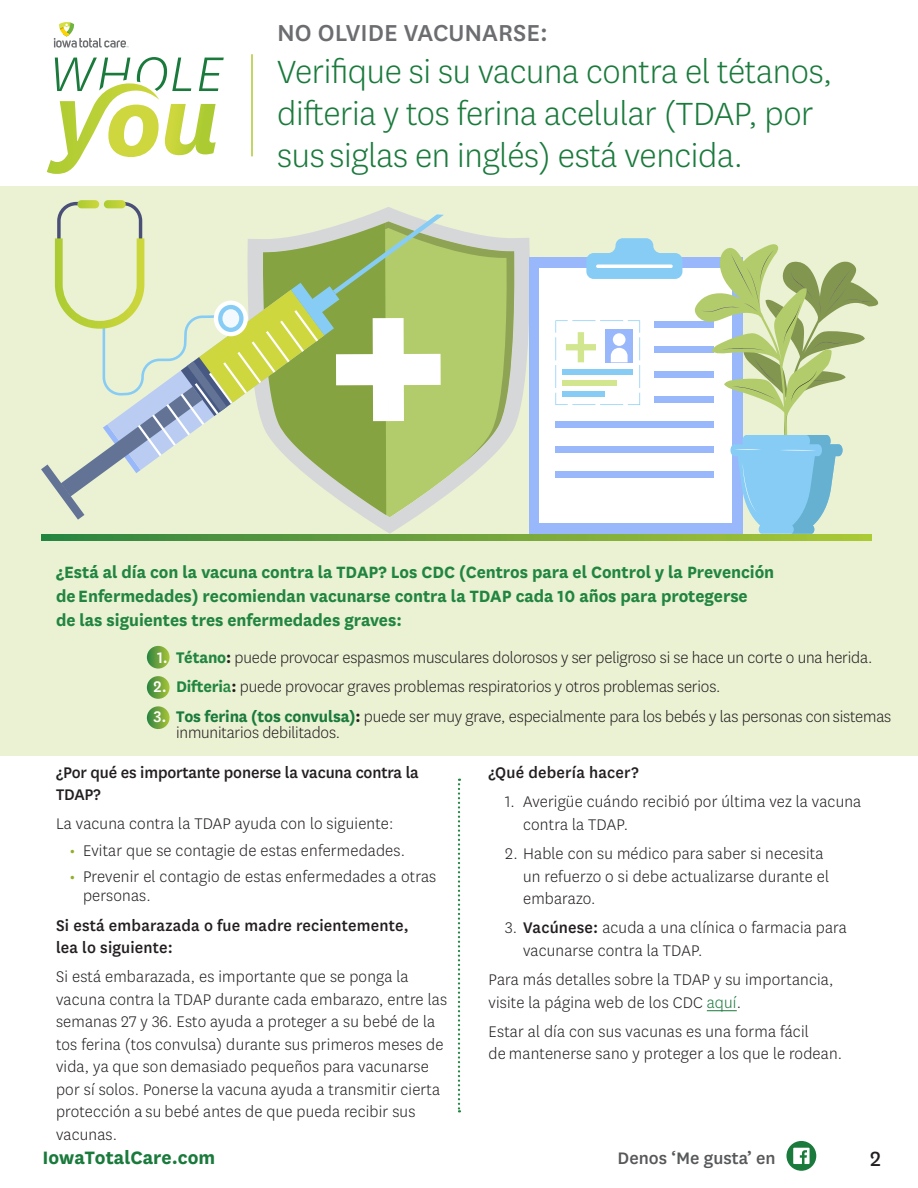
<style>
.page{position:relative;width:918px;height:1188px;background:#fff}
.page>*{position:absolute;margin:0;border:0;box-sizing:border-box;transform-origin:0 0}
.t1{font:300 37.5px/42px "Centene Sans";letter-spacing:-.01em;color:#1a7a3c}
.t2{font:500 27px "Centene Sans";color:#6c6d70}
.t3{font:24px "Centene Sans";color:#231f20}
.t4{font:700 21px "Centene Sans";color:#1a7a3c}
.t5{font:500 19.5px "Centene Sans";color:#57585a}
.t6{font:700 19.2px/24px "Centene Sans";letter-spacing:-.005em;color:#218540}
.t7{font:300 18px/22.5px "Centene Sans";letter-spacing:.01em;color:#231f20}
.t8{font:300 18px/16.5px "Centene Sans";letter-spacing:-.01em;color:#231f20}
.t9{font:500 18px/22.5px "Centene Sans";letter-spacing:.01em;color:#231f20}
.t10{font:500 18px/22.5px "Centene Sans";letter-spacing:-.01em;color:#231f20}
.s1{font-weight:500;color:#fff}
.s2{font-weight:700;color:#218540}
.s3{font-weight:700}
.s4{font-weight:500;color:#218540}
.s5{font-weight:700;color:#1a7a3c}
.s6{font-weight:500}
.s7{color:#1a7a3c}
.s8{font-weight:500;color:#92af2a}
</style>
<div class="page">
<div style="left:0;top:187px;width:918px;height:569px;background:#ebf2d3"></div>
<div style="left:786px;top:1141px;width:30px;height:30px;background:#1a7a3c;border-radius:50%"></div>
<svg style="left:793px;top:1148px;width:17px;height:16px"></svg>
<svg style="left:47px;top:57px;width:177px;height:117px"></svg>
<svg style="left:54px;top:22px;width:75px;height:26px"></svg>
<hr style="left:251px;top:54px;width:2px;height:102px;background:#accb33">
<hr style="left:707px;top:1010px;width:30px;height:1px;background:#1a7a3c">
<svg style="left:458px;top:779px;width:2px;height:333px"></svg>
<svg style="left:369px;top:238px;width:161px;height:296px"></svg>
<svg style="left:444px;top:226px;width:71px;height:238px;background:#b7cb7e"></svg>
<div style="left:529px;top:257px;width:214px;height:277px;background:#99b8fc"></div>
<div style="left:540px;top:268px;width:192px;height:255px;background:#fff"></div>
<svg style="left:586px;top:238px;width:96px;height:41px"></svg>
<hr style="left:596px;top:265px;width:77px;height:3px;background:#fff;border-radius:2px">
<div style="left:555px;top:472px;width:159px;height:6px;background:#99b8fc"></div>
<div style="left:555px;top:446px;width:159px;height:7px;background:#99b8fc"></div>
<div style="left:555px;top:421px;width:159px;height:7px;background:#99b8fc"></div>
<div style="left:655px;top:396px;width:59px;height:7px;background:#99b8fc"></div>
<div style="left:655px;top:371px;width:59px;height:7px;background:#99b8fc"></div>
<div style="left:655px;top:346px;width:59px;height:6px;background:#99b8fc"></div>
<div style="left:655px;top:321px;width:59px;height:6px;background:#99b8fc"></div>
<svg style="left:555px;top:320px;width:85px;height:85px"></svg>
<svg style="left:41px;top:200px;width:403px;height:320px"></svg>
<svg style="left:41px;top:534px;width:831px;height:7px;background:#6da43c"></svg>
<svg style="left:695px;top:244px;width:184px;height:290px"></svg>
<svg style="left:147px;top:646px;width:23px;height:23px"></svg>
<svg style="left:147px;top:676px;width:23px;height:23px"></svg>
<svg style="left:147px;top:706px;width:23px;height:23px"></svg>
<h2 class="t2" style="left:277px;top:14px;width:272px">NO OLVIDE VACUNARSE:</h2>
<h2 class="t1" style="left:277px;top:49px;width:557px">Verifique si su vacuna contra el tétanos, difteria y tos ferina acelular (TDAP, por sus siglas en inglés) está vencida.</h2>
<p class="t6" style="left:56px;top:558px;width:720px">¿Está al día con la vacuna contra la TDAP? Los CDC (Centros para el Control y la Prevención de Enfermedades) recomiendan vacunarse contra la TDAP cada 10 años para protegerse<br>de las siguientes tres enfermedades graves:</p>
<p class="t8" style="left:157px;top:649px;width:717px"><span class="s1">1.</span> <span class="s2">Tétano</span><span class="s3">:</span> puede provocar espasmos musculares dolorosos y ser peligroso si se hace un corte o una herida.</p>
<p class="t8" style="left:154px;top:678px;width:569px"><span class="s1">2.</span> <span class="s2">Difteri</span><span class="s4">a</span><span class="s3">:</span> puede provocar graves problemas respiratorios y otros problemas serios.</p>
<p class="t8" style="left:176px;top:707px;width:717px;text-indent:-23px"><span class="s1">3.</span> <span class="s5">Tos ferina (tos convulsa)</span><span class="s3">:</span> puede ser muy grave, especialmente para los bebés y las personas con sistemas inmunitarios debilitados.</p>
<h3 class="t10" style="left:56px;top:760px;width:364px">¿Por qué es importante ponerse la vacuna contra la<br>TDAP?</h3>
<p class="t7" style="left:56px;top:812px;width:339px">La vacuna contra la TDAP ayuda con lo siguiente:</p>
<h3 class="t9" style="left:489px;top:760px;width:152px">¿Qué debería hacer?</h3>
<p class="t7" style="left:523px;top:790px;width:340px;text-indent:-18px">1. Averigüe cuándo recibió por última vez la vacuna contra la TDAP.</p>
<p class="t7" style="left:523px;top:842px;width:307px;text-indent:-18px">2. Hable con su médico para saber si necesita un refuerzo o si debe actualizarse durante el embarazo.</p>
<p class="t7" style="left:523px;top:916px;width:325px;text-indent:-18px">3. <span class="s6">Vacúnese:</span> acuda a una clínica o farmacia para vacunarse contra la TDAP.</p>
<p class="t7" style="left:489px;top:968px;width:346px">Para más detalles sobre la TDAP y su importancia, visite la página web de los CDC <span class="s7">aquí</span>.</p>
<p class="t7" style="left:489px;top:1020px;width:355px">Estar al día con sus vacunas es una forma fácil<br>de mantenerse sano y proteger a los que le rodean.</p>
<p class="t7" style="left:70px;top:838px;width:337px"><span class="s8">•</span> Evitar que se contagie de estas enfermedades.</p>
<p class="t7" style="left:70px;top:865px;width:368px"><span class="s8">•</span> Prevenir el contagio de estas enfermedades a otras</p>
<p class="t7" style="left:83px;top:884px;width:69px">personas.</p>
<p class="t9" style="left:56px;top:913px;width:354px">Si está embarazada o fue madre recientemente, lea lo siguiente:</p>
<p class="t7" style="left:56px;top:965px;width:393px">Si está embarazada, es importante que se ponga la vacuna contra la TDAP durante cada embarazo, entre las semanas 27 y 36. Esto ayuda a proteger a su bebé de la tos ferina (tos convulsa) durante sus primeros meses de vida, ya que son demasiado pequeños para vacunarse por sí solos. Ponerse la vacuna ayuda a transmitir cierta protección a su bebé antes de que pueda recibir sus vacunas.</p>
<p class="t4" style="left:42px;top:1143px;width:174px">IowaTotalCare.com</p>
<p class="t5" style="left:618px;top:1145px;width:160px">Denos ‘Me gusta’ en</p>
<h3 class="t3" style="left:870px;top:1142px;width:12px">2</h3>
</div>
